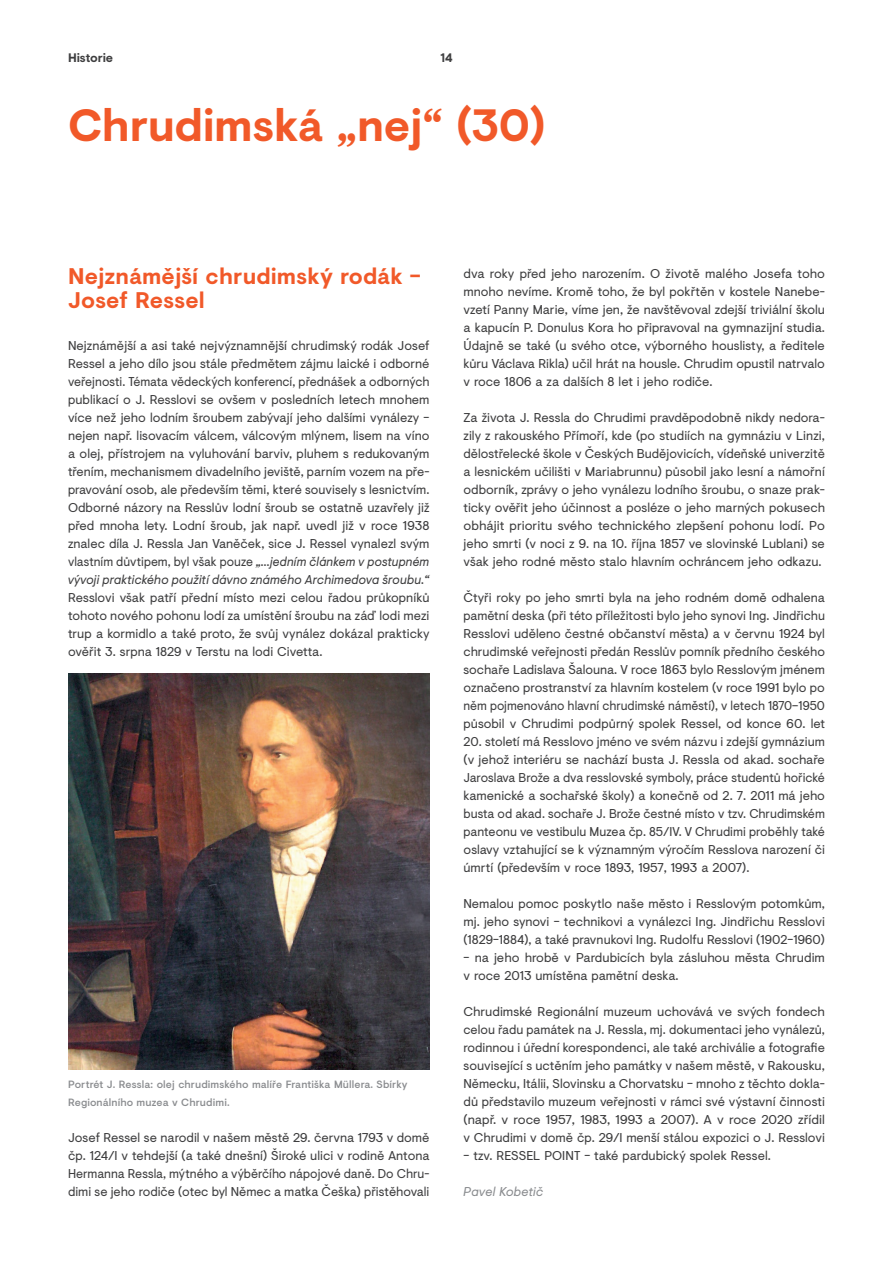
<style>
.page{position:relative;width:893px;height:1263px;background:#fff}
.page>*{position:absolute;margin:0;border:0;box-sizing:border-box;transform-origin:0 0}
.t1{font:700 45px "Visuelt";letter-spacing:-.005em;color:#f15929}
.t2{font:700 22.5px/24px "Visuelt";letter-spacing:.01em;color:#f15929}
.t3{font:12.75px/18px "Visuelt";color:#3e3e3f;text-align:justify}
.t4{font:italic 12.75px "Visuelt";letter-spacing:.01em;color:#8b8d90}
.t5{font:700 12.3px "Visuelt";letter-spacing:-.01em;color:#3e3e3f}
.t6{font:500 10.5px/18px "Visuelt";letter-spacing:.01em;color:#8b8d90}
.s1{font-style:italic}
</style>
<div class="page">
<img style="left:68px;top:674px;width:361px;height:396px">
<p class="t5" style="left:68px;top:49px;width:47px">Historie</p>
<p class="t5" style="left:440px;top:49px;width:14px">14</p>
<h1 class="t1" style="left:68px;top:92px;width:479px">Chrudimská „nej“ (30)</h1>
<h2 class="t2" style="left:68px;top:264px;width:354px">Nejznámější chrudimský rodák −<br>Josef Ressel</h2>
<p class="t3" style="left:68px;top:336px;width:363px">Nejznámější a asi také nejvýznamnější chrudimský rodák Josef Ressel a jeho dílo jsou stále předmětem zájmu laické i odborné veřejnosti. Témata vědeckých konferencí, přednášek a odborných publikací o J. Resslovi se ovšem v posledních letech mnohem více než jeho lodním šroubem zabývají jeho dalšími vynálezy − nejen např. lisovacím válcem, válcovým mlýnem, lisem na víno a olej, přístrojem na vyluhování barviv, pluhem s redukovaným třením, mechanismem divadelního jeviště, parním vozem na pře&shy;pravování osob, ale především těmi, které souvisely s lesnictvím.<br>Odborné názory na Resslův lodní šroub se ostatně uzavřely již před mnoha lety. Lodní šroub, jak např. uvedl již v roce 1938 znalec díla J. Ressla Jan Vaněček, sice J. Ressel vynalezl svým vlastním důvtipem, byl však pouze <span class="s1">„…jedním článkem v postupném vývoji praktického použití dávno známého Archimedova šroubu.“</span></p>
<p class="t3" style="left:68px;top:588px;width:363px">Resslovi však patří přední místo mezi celou řadou průkopníků tohoto nového pohonu lodí za umístění šroubu na záď lodi mezi trup a kormidlo a také proto, že svůj vynález dokázal prakticky ověřit 3. srpna 1829 v Terstu na lodi Civetta.</p>
<p class="t6" style="left:68px;top:1075px;width:341px">Portrét J. Ressla: olej chrudimského malíře Františka Müllera. Sbírky<br>Regionálního muzea v Chrudimi.</p>
<p class="t3" style="left:68px;top:1128px;width:363px">Josef Ressel se narodil v našem městě 29. června 1793 v domě čp. 124/I v tehdejší (a také dnešní) Široké ulici v rodině Antona Hermanna Ressla, mýtného a výběrčího nápojové daně. Do Chru&shy;dimi se jeho rodiče (otec byl Němec a matka Češka) přistěhovali</p>
<p class="t3" style="left:463px;top:264px;width:363px">dva roky před jeho narozením. O životě malého Josefa toho mnoho nevíme. Kromě toho, že byl pokřtěn v kostele Nanebe&shy;vzetí Panny Marie, víme jen, že navštěvoval zdejší triviální školu a kapucín P. Donulus Kora ho připravoval na gymnazijní studia.<br>Údajně se také (u svého otce, výborného houslisty, a ředitele kůru Václava Rikla) učil hrát na housle. Chrudim opustil natrvalo v roce 1806 a za dalších 8 let i jeho rodiče.</p>
<p class="t3" style="left:463px;top:408px;width:363px">Za života J. Ressla do Chrudimi pravděpodobně nikdy nedora&shy;zily z rakouského Přímoří, kde (po studiích na gymnáziu v Linzi, dělostřelecké škole v Českých Budějovicích, vídeňské univerzitě a lesnickém učilišti v Mariabrunnu) působil jako lesní a námořní odborník, zprávy o jeho vynálezu lodního šroubu, o snaze prak&shy;ticky ověřit jeho účinnost a posléze o jeho marných pokusech obhájit prioritu svého technického zlepšení pohonu lodí. Po jeho smrti (v noci z 9. na 10. října 1857 ve slovinské Lublani) se však jeho rodné město stalo hlavním ochráncem jeho odkazu.</p>
<p class="t3" style="left:463px;top:588px;width:363px">Čtyři roky po jeho smrti byla na jeho rodném domě odhalena pamětní deska (při této příležitosti bylo jeho synovi Ing. Jindřichu Resslovi uděleno čestné občanství města) a v červnu 1924 byl chrudimské veřejnosti předán Resslův pomník předního českého sochaře Ladislava Šalouna. V roce 1863 bylo Resslovým jménem označeno prostranství za hlavním kostelem (v roce 1991 bylo po něm pojmenováno hlavní chrudimské náměstí), v letech 1870–1950 působil v Chrudimi podpůrný spolek Ressel, od konce 60. let</p>
<p class="t3" style="left:463px;top:732px;width:363px">20. století má Resslovo jméno ve svém názvu i zdejší gymnázium (v jehož interiéru se nachází busta J. Ressla od akad. sochaře Jaroslava Brože a dva resslovské symboly, práce studentů hořické kamenické a sochařské školy) a konečně od 2. 7. 2011 má jeho busta od akad. sochaře J. Brože čestné místo v tzv. Chrudimském panteonu ve vestibulu Muzea čp. 85/IV. V Chrudimi proběhly také oslavy vztahující se k významným výročím Resslova narození či úmrtí (především v roce 1893, 1957, 1993 a 2007).</p>
<p class="t3" style="left:463px;top:894px;width:363px">Nemalou pomoc poskytlo naše město i Resslovým potomkům, mj. jeho synovi − technikovi a vynálezci Ing. Jindřichu Resslovi (1829−1884), a také pravnukovi Ing. Rudolfu Resslovi (1902−1960) − na jeho hrobě v Pardubicích byla zásluhou města Chrudim v roce 2013 umístěna pamětní deska.</p>
<p class="t3" style="left:463px;top:1002px;width:363px">Chrudimské Regionální muzeum uchovává ve svých fondech celou řadu památek na J. Ressla, mj. dokumentaci jeho vynálezů, rodinnou i úřední korespondenci, ale také archiválie a fotografie související s uctěním jeho památky v našem městě, v Rakousku, Německu, Itálii, Slovinsku a Chorvatsku − mnoho z těchto dokla&shy;dů představilo muzeum veřejnosti v rámci své výstavní činnosti (např. v roce 1957, 1983, 1993 a 2007). A v roce 2020 zřídil v Chrudimi v domě čp. 29/I menší stálou expozici o J. Resslovi − tzv. RESSEL POINT − také pardubický spolek Ressel.</p>
<p class="t4" style="left:463px;top:1182px;width:82px">Pavel Kobetič</p>
</div>
